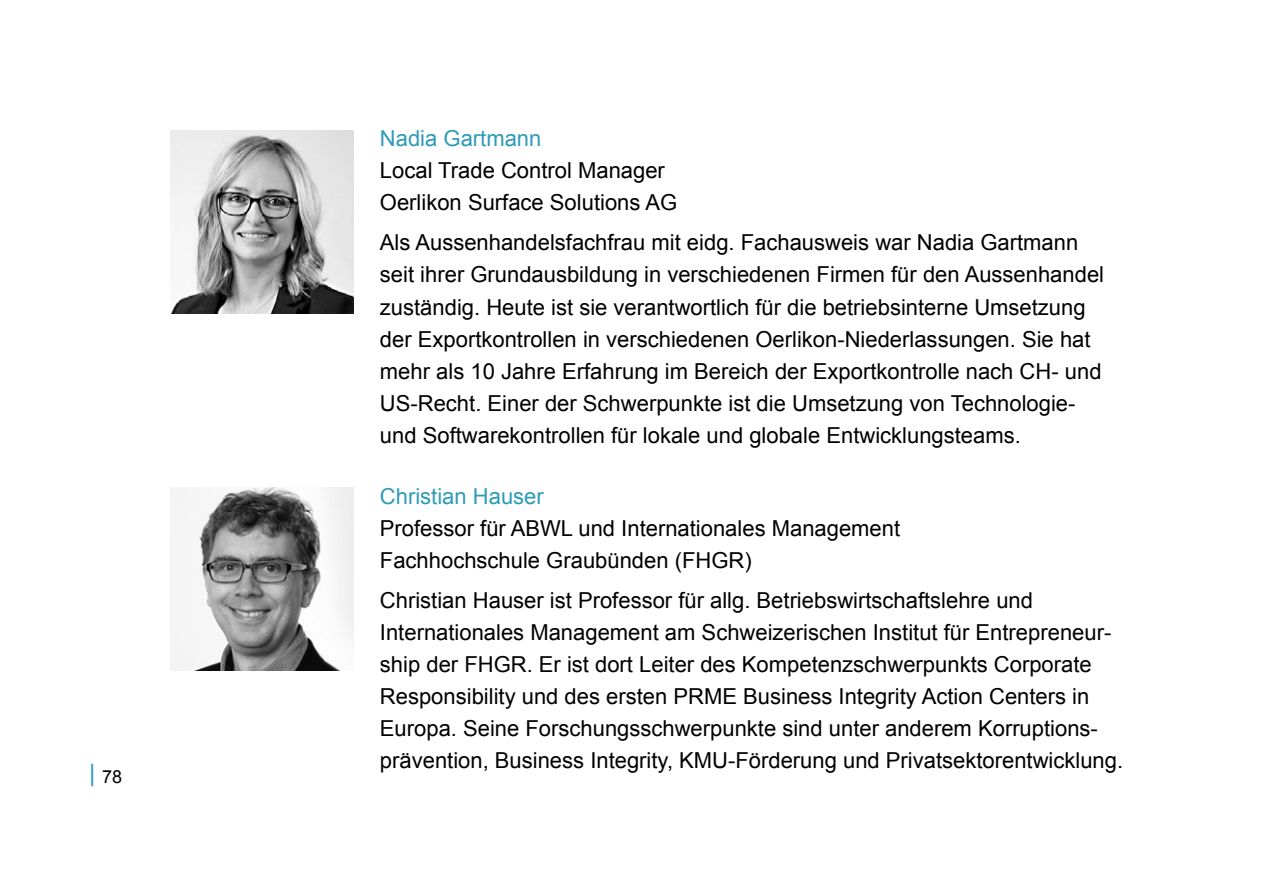
<style>
.page{position:relative;width:1276px;height:879px;background:#fff}
.page>*{position:absolute;margin:0;border:0;box-sizing:border-box;transform-origin:0 0}
.t1{font:22px/32px "Arial";color:#000}
.t2{font:22px "Arial";color:#2e9bb9}
.t3{font:18px "Arial";color:#000}
.s1{font-size:24px;color:#2e9bb9}
</style>
<div class="page">
<img style="left:170px;top:488px;width:183px;height:183px">
<img style="left:170px;top:130px;width:183px;height:183px">
<p class="t3" style="left:89px;top:764px;width:34px"><span class="s1">|</span> 78</p>
<p class="t2" style="left:380px;top:124px;width:163px">Nadia Gartmann</p>
<p class="t1" style="left:380px;top:155px;width:286px">Local Trade Control Manager</p>
<p class="t1" style="left:380px;top:187px;width:299px">Oerlikon Surface Solutions AG</p>
<p class="t1" style="left:380px;top:227px;width:700px">Als Aussenhandelsfachfrau mit eidg. Fachausweis war Nadia Gartmann</p>
<p class="t1" style="left:380px;top:259px;width:725px">seit ihrer Grundausbildung in verschiedenen Firmen für den Aussenhandel zuständig. Heute ist sie verantwortlich für die betriebsinterne Umsetzung</p>
<p class="t1" style="left:380px;top:323px;width:723px">der Exportkontrollen in verschiedenen Oerlikon-Niederlassungen. Sie hat mehr als 10 Jahre Erfahrung im Bereich der Exportkontrolle nach CH- und<br>US-Recht. Einer der Schwerpunkte ist die Umsetzung von Technologie-</p>
<p class="t1" style="left:380px;top:419px;width:642px">und Softwarekontrollen für lokale und globale Entwicklungsteams.</p>
<p class="t2" style="left:380px;top:482px;width:165px">Christian Hauser</p>
<p class="t1" style="left:380px;top:512px;width:522px">Professor für ABWL und Internationales Management</p>
<p class="t1" style="left:380px;top:544px;width:373px">Fachhochschule Graubünden (FHGR)</p>
<p class="t1" style="left:380px;top:584px;width:654px">Christian Hauser ist Professor für allg. Betriebswirtschaftslehre und</p>
<p class="t1" style="left:380px;top:616px;width:733px">Internationales Management am Schweizerischen Institut für Entrepreneur-</p>
<p class="t1" style="left:380px;top:648px;width:713px">ship der FHGR. Er ist dort Leiter des Kompetenzschwerpunkts Corporate</p>
<p class="t1" style="left:380px;top:680px;width:711px">Responsibility und des ersten PRME Business Integrity Action Centers in</p>
<p class="t1" style="left:380px;top:712px;width:719px">Europa. Seine Forschungsschwerpunkte sind unter anderem Korruptions-</p>
<p class="t1" style="left:380px;top:744px;width:745px">prävention, Business Integrity, KMU-Förderung und Privatsektorentwicklung.</p>
</div>
